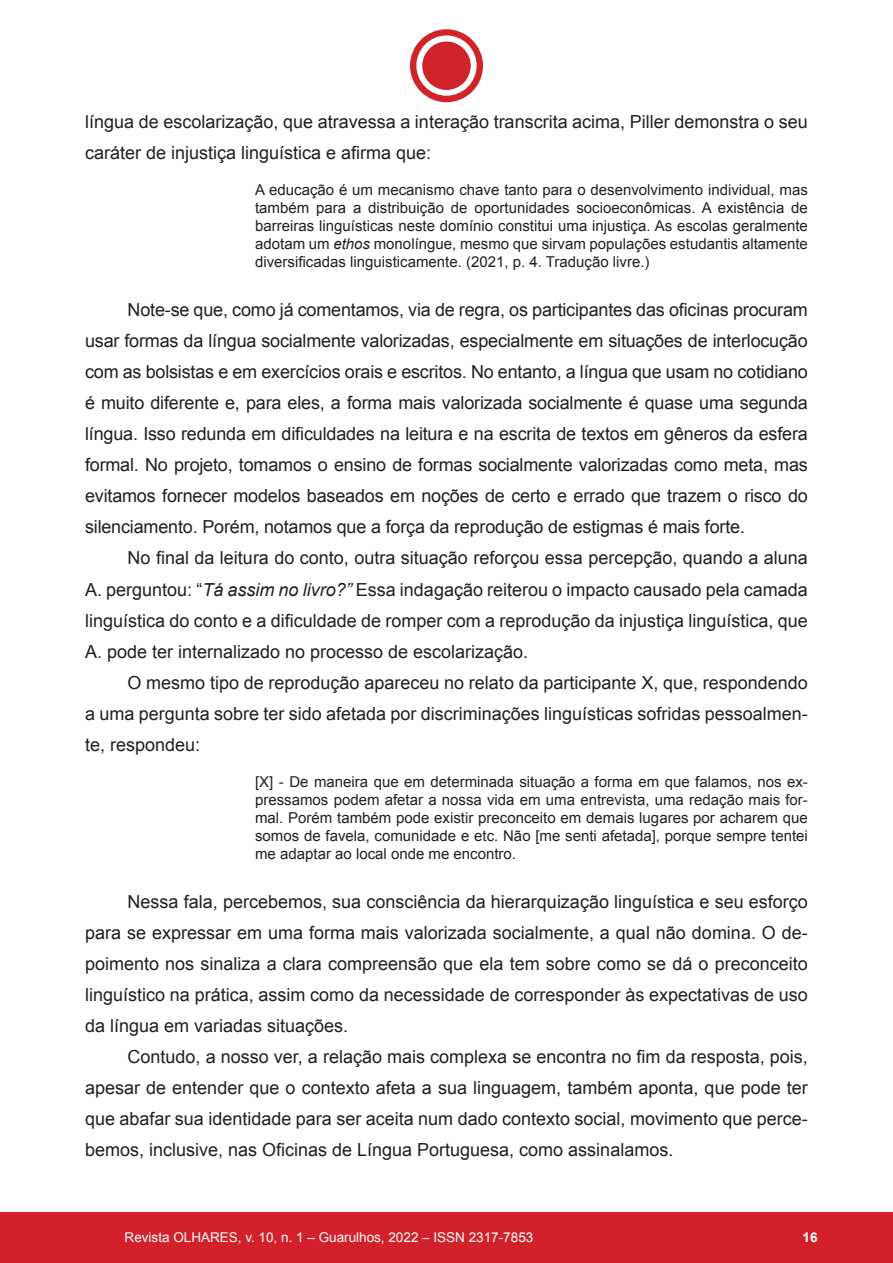
<style>
.page{position:relative;width:893px;height:1263px;background:#fff}
.page>*{position:absolute;margin:0;border:0;box-sizing:border-box;transform-origin:0 0}
._02_Texto{font:18px/31px "Arial";color:#231f20;text-align:justify}
._02_Texto_Citado{font:15px/18px "Arial";color:#231f20;text-align:justify}
.t1{font:13.5px "Arial";color:#fff}
.t2{font:700 13.5px "Arial";color:#fff}
.s1{font-style:italic}
</style>
<div class="page">
<div style="left:0;top:1212px;width:893px;height:51px;background:#d3212b"></div>
<div style="left:410px;top:29px;width:73px;height:73px;background:#d1232a;border-radius:50%"></div>
<svg style="left:416px;top:35px;width:61px;height:61px"></svg>
<div style="left:422px;top:42px;width:48px;height:48px;background:#d1232a;border-radius:50%"></div>
<p class="_02_Texto" style="left:85px;top:106px;width:724px">língua de escolarização, que atravessa a interação transcrita acima, Piller demonstra o seu caráter de injustiça linguística e afirma que:</p>
<p class="_02_Texto_Citado" style="left:255px;top:181px;width:554px">A educação é um mecanismo chave tanto para o desenvolvimento individual, mas também para a distribuição de oportunidades socioeconômicas. A existência de barreiras linguísticas neste domínio constitui uma injustiça. As escolas geralmente adotam um <span class="s1">ethos</span> monolíngue, mesmo que sirvam populações estudantis altamente diversificadas linguisticamente. (2021, p. 4. Tradução livre.)</p>
<p class="_02_Texto" style="left:85px;top:294px;width:724px;text-indent:43px">Note-se que, como já comentamos, via de regra, os participantes das oficinas procuram usar formas da língua socialmente valorizadas, especialmente em situações de interlocução com as bolsistas e em exercícios orais e escritos. No entanto, a língua que usam no cotidiano é muito diferente e, para eles, a forma mais valorizada socialmente é quase uma segunda língua. Isso redunda em dificuldades na leitura e na escrita de textos em gêneros da esfera formal. No projeto, tomamos o ensino de formas socialmente valorizadas como meta, mas evitamos fornecer modelos baseados em noções de certo e errado que trazem o risco do silenciamento. Porém, notamos que a força da reprodução de estigmas é mais forte.</p>
<p class="_02_Texto" style="left:85px;top:543px;width:724px;text-indent:43px">No final da leitura do conto, outra situação reforçou essa percepção, quando a aluna A. perguntou: “<span class="s1">Tá assim no livro?”</span> Essa indagação reiterou o impacto causado pela camada linguística do conto e a dificuldade de romper com a reprodução da injustiça linguística, que A. pode ter internalizado no processo de escolarização.</p>
<p class="_02_Texto" style="left:85px;top:667px;width:724px;text-indent:43px">O mesmo tipo de reprodução apareceu no relato da participante X, que, respondendo a uma pergunta sobre ter sido afetada por discriminações linguísticas sofridas pessoalmen&shy;te, respondeu:</p>
<p class="_02_Texto_Citado" style="left:255px;top:773px;width:554px">[X] - De maneira que em determinada situação a forma em que falamos, nos ex&shy;pressamos podem afetar a nossa vida em uma entrevista, uma redação mais for&shy;mal. Porém também pode existir preconceito em demais lugares por acharem que somos de favela, comunidade e etc. Não [me senti afetada], porque sempre tentei me adaptar ao local onde me encontro.</p>
<p class="_02_Texto" style="left:85px;top:886px;width:724px;text-indent:43px">Nessa fala, percebemos, sua consciência da hierarquização linguística e seu esforço para se expressar em uma forma mais valorizada socialmente, a qual não domina. O de&shy;poimento nos sinaliza a clara compreensão que ela tem sobre como se dá o preconceito linguístico na prática, assim como da necessidade de corresponder às expectativas de uso da língua em variadas situações.</p>
<p class="_02_Texto" style="left:85px;top:1041px;width:724px;text-indent:43px">Contudo, a nosso ver, a relação mais complexa se encontra no fim da resposta, pois, apesar de entender que o contexto afeta a sua linguagem, também aponta, que pode ter que abafar sua identidade para ser aceita num dado contexto social, movimento que perce&shy;bemos, inclusive, nas Oficinas de Língua Portuguesa, como assinalamos.</p>
<p class="t1" style="left:125px;top:1229px;width:410px">Revista OLHARES, v. 10, n. 1 – Guarulhos, 2022 – ISSN 2317-7853</p>
<p class="t2" style="left:802px;top:1228px;width:17px">16</p>
</div>
